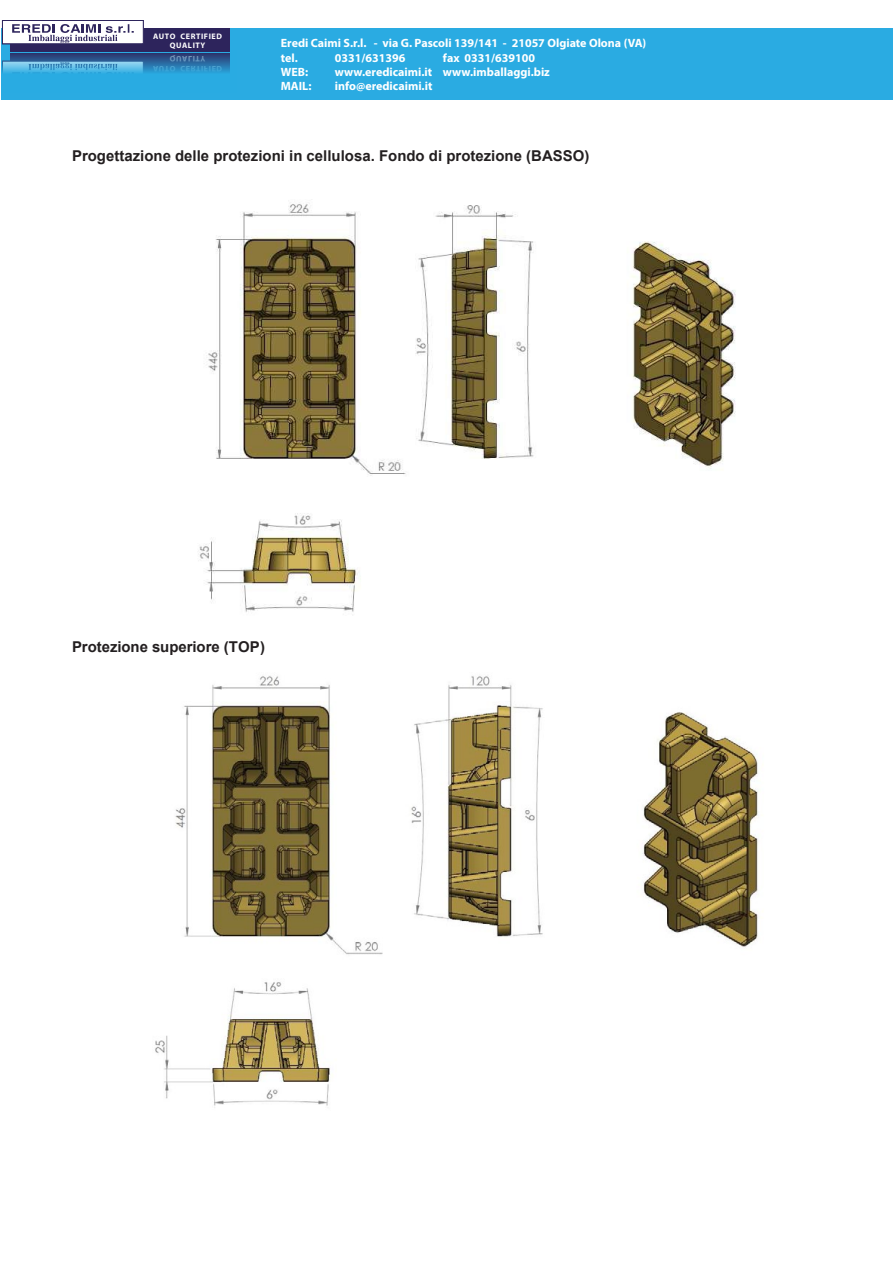
<style>
.page{position:relative;width:893px;height:1263px;background:#fff}
.page>*{position:absolute;margin:0;border:0;box-sizing:border-box;transform-origin:0 0}
.t1{font:700 15px "Arial";color:#231f20}
.t2{font:700 12px/14.4px "Myriad Pro";color:#fff}
.t3{font:700 7.95px/9.6px "Myriad Pro";letter-spacing:.075em;color:#fff;text-align:center}
</style>
<div class="page">
<div style="left:1px;top:28px;width:891px;height:72px;background:#2aabe2"></div>
<div style="left:11px;top:29px;width:219px;height:23px;background:#2d245c"></div>
<div style="left:2px;top:20px;width:142px;height:24px;background:#fff;border:1px solid #2d245c"></div>
<svg style="left:12px;top:24px;width:122px;height:19px"></svg>
<svg style="left:2px;top:51px;width:228px;height:22px"></svg>
<img style="left:199px;top:204px;width:537px;height:408px">
<img style="left:155px;top:676px;width:603px;height:432px">
<svg style="left:153px;top:56px;width:69px;height:16px"></svg>
<p class="t3" style="left:153px;top:31px;width:70px">AUTO CERTIFIED<br>QUALITY</p>
<p class="t2" style="left:281px;top:35px;width:367px">Eredi Caimi S.r.l. - via G. Pascoli 139/141 - 21057 Olgiate Olona (VA) tel.</p>
<p class="t2" style="left:335px;top:50px;width:72px">0331/631396</p>
<p class="t2" style="left:443px;top:50px;width:94px">fax 0331/639100</p>
<p class="t2" style="left:281px;top:64px;width:29px">WEB:</p>
<p class="t2" style="left:335px;top:64px;width:216px">www.eredicaimi.it www.imballaggi.biz</p>
<p class="t2" style="left:281px;top:79px;width:32px">MAIL:</p>
<p class="t2" style="left:335px;top:79px;width:99px">info@eredicaimi.it</p>
<p class="t1" style="left:72px;top:145px;width:519px">Progettazione delle protezioni in cellulosa. Fondo di protezione (BASSO)</p>
<p class="t1" style="left:72px;top:637px;width:194px">Protezione superiore (TOP)</p>
</div>
